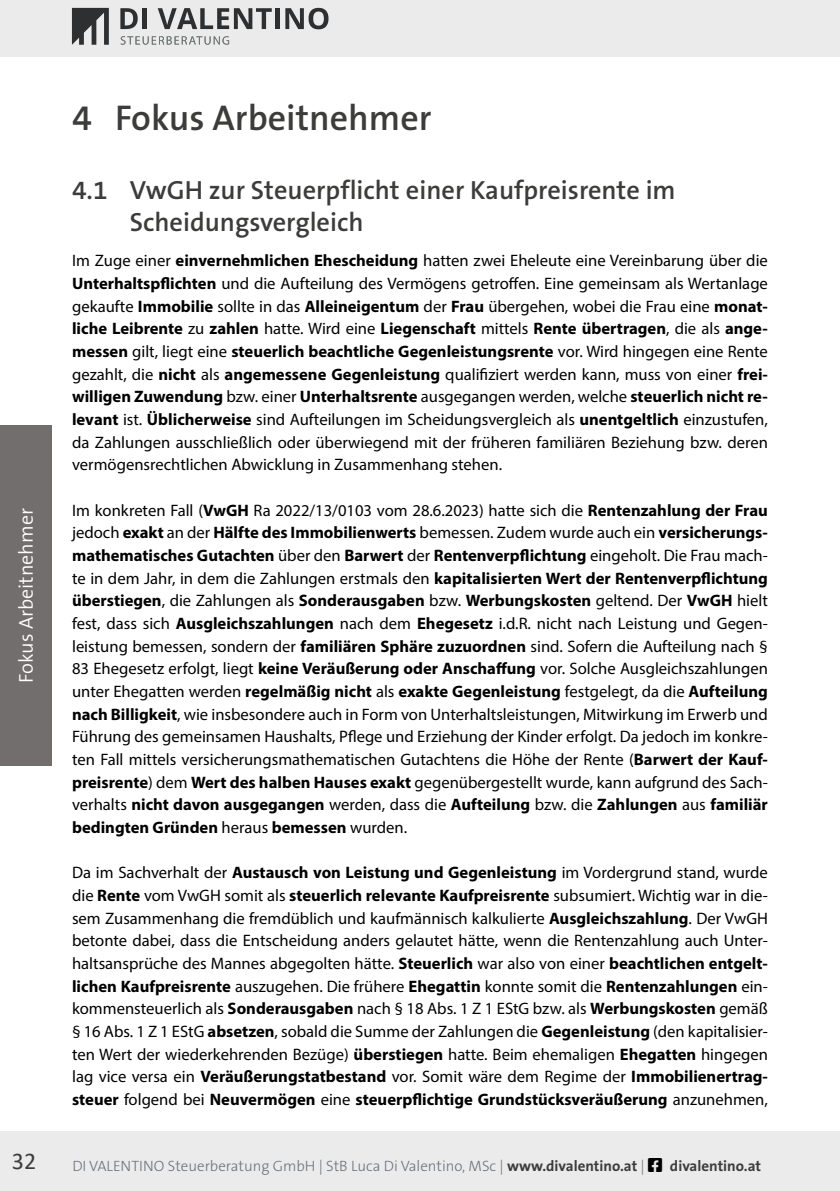
<style>
.page{position:relative;width:840px;height:1191px;background:#fff}
.page>*{position:absolute;margin:0;border:0;box-sizing:border-box;transform-origin:0 0}
.t1{font:600 36px "The Sans B6";color:#3c3c3b}
.t2{font:600 26.4px/31.6px "The Sans B6";color:#3c3c3b}
.t3{font:24px "Calibri";color:#3c3c3b}
.t4{font:300 20px "The Sans B4";color:#fff}
.t5{font:16.6px/22.6px "Myriad Pro";color:#000;text-align:justify}
.t6{font:300 15px "The Sans B3";color:#68737a}
.s1{font-weight:700}
.s2{font-family:"The Sans B7";font-weight:700;color:#3c3c3b}
.s3{color:#000}
</style>
<div class="page">
<hr style="left:839px;top:1131px;width:1px;height:60px;background:#ecebec">
<div style="left:0;top:1131px;width:839px;height:60px;background:#ecebec"></div>
<div style="left:0;top:0;width:839px;height:57px;background:#ecebec"></div>
<svg style="left:72px;top:8px;width:37px;height:37px"></svg>
<svg style="left:285px;top:8px;width:43px;height:21px"></svg>
<svg style="left:120px;top:8px;width:18px;height:21px"></svg>
<svg style="left:158px;top:8px;width:113px;height:21px"></svg>
<div style="left:142px;top:8px;width:5px;height:21px;background:#2d2f30"></div>
<hr style="left:275px;top:8px;width:4px;height:21px;background:#2d2f30">
<svg style="left:120px;top:36px;width:109px;height:9px"></svg>
<hr style="left:839px;top:0;width:1px;height:57px;background:#ecebec">
<div style="left:0;top:425px;width:51px;height:340px;background:#716e6d"></div>
<p class="t4" style="left:16px;top:683px;width:176px;rotate:-90deg">Fokus Arbeitnehmer</p>
<h1 class="t1" style="left:72px;top:99px;width:361px">4 Fokus Arbeitnehmer</h1>
<h2 class="t2" style="left:130px;top:175px;width:547px;text-indent:-58px">4.1 VwGH zur Steuerpflicht einer Kaufpreisrente im<br>Scheidungsvergleich</h2>
<p class="t5" style="left:72px;top:249px;width:697px">Im Zuge einer <span class="s1">einvernehmlichen Ehescheidung</span> hatten zwei Eheleute eine Vereinbarung über die <span class="s1">Unterhaltspflichten</span> und die Aufteilung des Vermögens getroffen. Eine gemeinsam als Wertanlage gekaufte <span class="s1">Immobilie</span> sollte in das <span class="s1">Alleineigentum</span> der <span class="s1">Frau</span> übergehen, wobei die Frau eine <span class="s1">monat&shy;liche Leibrente</span> zu <span class="s1">zahlen</span> hatte. Wird eine <span class="s1">Liegenschaft</span> mittels <span class="s1">Rente übertragen</span>, die als <span class="s1">ange&shy;messen</span> gilt, liegt eine <span class="s1">steuerlich beachtliche Gegenleistungsrente</span> vor. Wird hingegen eine Rente gezahlt, die <span class="s1">nicht</span> als <span class="s1">angemessene Gegenleistung</span> qualifiziert werden kann, muss von einer <span class="s1">frei&shy;willigen Zuwendung</span> bzw. einer <span class="s1">Unterhaltsrente</span> ausgegangen werden, welche <span class="s1">steuerlich nicht re&shy;levant</span> ist. <span class="s1">Üblicherweise</span> sind Aufteilungen im Scheidungsvergleich als <span class="s1">unentgeltlich</span> einzustufen, da Zahlungen ausschließlich oder überwiegend mit der früheren familiären Beziehung bzw. deren vermögensrechtlichen Abwicklung in Zusammenhang stehen.</p>
<p class="t5" style="left:72px;top:498px;width:697px">Im konkreten Fall (<span class="s1">VwGH</span> Ra 2022/13/0103 vom 28.6.2023) hatte sich die <span class="s1">Rentenzahlung der Frau </span>jedoch <span class="s1">exakt</span> an der <span class="s1">Hälfte des Immobilienwerts</span> bemessen. Zudem wurde auch ein <span class="s1">versicherungs&shy;mathematisches Gutachten</span> über den <span class="s1">Barwert</span> der <span class="s1">Rentenverpflichtung</span> eingeholt. Die Frau mach&shy;te in dem Jahr, in dem die Zahlungen erstmals den <span class="s1">kapitalisierten Wert der Rentenverpflichtung überstiegen</span>, die Zahlungen als <span class="s1">Sonderausgaben</span> bzw. <span class="s1">Werbungskosten</span> geltend. Der <span class="s1">VwGH</span> hielt fest, dass sich <span class="s1">Ausgleichszahlungen</span> nach dem <span class="s1">Ehegesetz</span> i.d.R. nicht nach Leistung und Gegen&shy;leistung bemessen, sondern der <span class="s1">familiären Sphäre zuzuordnen</span> sind. Sofern die Aufteilung nach § 83 Ehegesetz erfolgt, liegt <span class="s1">keine Veräußerung oder Anschaffung</span> vor. Solche Ausgleichszahlungen unter Ehegatten werden <span class="s1">regelmäßig nicht</span> als <span class="s1">exakte Gegenleistung</span> festgelegt, da die <span class="s1">Aufteilung nach Billigkeit</span>, wie insbesondere auch in Form von Unterhaltsleistungen, Mitwirkung im Erwerb und Führung des gemeinsamen Haushalts, Pflege und Erziehung der Kinder erfolgt. Da jedoch im konkre&shy;ten Fall mittels versicherungsmathematischen Gutachtens die Höhe der Rente (<span class="s1">Barwert der Kauf&shy;preisrente</span>) dem <span class="s1">Wert des halben Hauses exakt</span> gegenübergestellt wurde, kann aufgrund des Sach&shy;verhalts <span class="s1">nicht davon ausgegangen</span> werden, dass die <span class="s1">Aufteilung</span> bzw. die <span class="s1">Zahlungen</span> aus <span class="s1">familiär bedingten Gründen</span> heraus <span class="s1">bemessen</span> wurden.</p>
<p class="t5" style="left:72px;top:861px;width:697px">Da im Sachverhalt der <span class="s1">Austausch von Leistung und Gegenleistung</span> im Vordergrund stand, wurde die <span class="s1">Rente</span> vom VwGH somit als <span class="s1">steuerlich relevante Kaufpreisrente</span> subsumiert. Wichtig war in die&shy;sem Zusammenhang die fremdüblich und kaufmännisch kalkulierte <span class="s1">Ausgleichszahlung</span>. Der VwGH betonte dabei, dass die Entscheidung anders gelautet hätte, wenn die Rentenzahlung auch Unter&shy;haltsansprüche des Mannes abgegolten hätte. <span class="s1">Steuerlich</span> war also von einer <span class="s1">beachtlichen entgelt&shy;lichen Kaufpreisrente</span> auszugehen. Die frühere <span class="s1">Ehegattin</span> konnte somit die <span class="s1">Rentenzahlungen</span> ein&shy;kommensteuerlich als <span class="s1">Sonderausgaben</span> nach § 18 Abs. 1 Z 1 EStG bzw. als <span class="s1">Werbungskosten</span> gemäß § 16 Abs. 1 Z 1 EStG <span class="s1">absetzen</span>, sobald die Summe der Zahlungen die <span class="s1">Gegenleistung</span> (den kapitalisier&shy;ten Wert der wiederkehrenden Bezüge) <span class="s1">überstiegen</span> hatte. Beim ehemaligen <span class="s1">Ehegatten</span> hingegen lag vice versa ein <span class="s1">Veräußerungstatbestand</span> vor. Somit wäre dem Regime der <span class="s1">Immobilienertrag&shy;steuer</span> folgend bei <span class="s1">Neuvermögen</span> eine <span class="s1">steuerpflichtige Grundstücksveräußerung</span> anzunehmen,</p>
<h3 class="t3" style="left:12px;top:1144px;width:26px">32</h3>
<p class="t6" style="left:72px;top:1158px;width:689px">DI VALENTINO Steuerberatung GmbH | StB Luca Di Valentino, MSc | <span class="s2">www.divalentino.at</span> | <span class="s3">□□▲❑◆</span> <span class="s2">divalentino.at</span></p>
</div>
